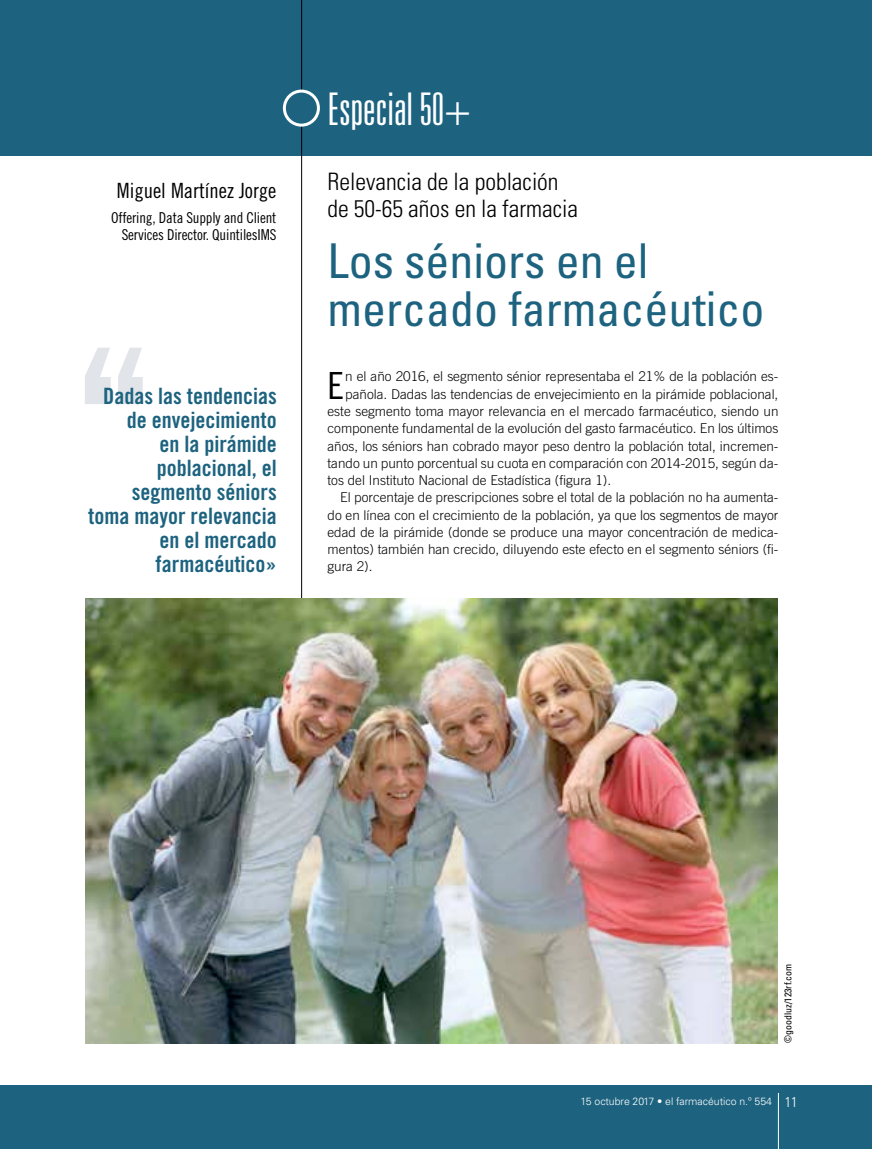
<style>
.page{position:relative;width:872px;height:1149px;background:#fff}
.page>*{position:absolute;margin:0;border:0;box-sizing:border-box;transform-origin:0 0}
.t1{font:condensed 48px/48px "Univers LT Std";color:#1d6380}
.t2{font:300 ultra-condensed 45px "Univers LT Std";color:#fff}
.t3{font:37.35px "Trade Gothic LT Std Cn 18";color:#000}
.t4{font:300 condensed 24px/27px "Univers LT Std";color:#000}
.t5{font:22.5px/24px "Trade Gothic LT Std Bd Cn 20";color:#1d6380;text-align:right}
.t6{font:21px "Trade Gothic LT Std Cn 18";color:#000}
.t7{font:15px/16.5px "Trade Gothic LT Std Cn 18";letter-spacing:-.01em;color:#000;text-align:right}
.t8{font:300 13.5px "Trade Gothic LT Std";color:#000}
.t9{font:300 10.5px "Univers LT Std";color:#fff}
.t10{font:condensed 9.75px "Univers LT Std";color:#000}
.s1{font-stretch:condensed;font-size:14.25px}
</style>
<div class="page">
<div style="left:1px;top:0;width:871px;height:156px;background:#1d6380"></div>
<hr style="left:0;top:0;width:1px;height:156px;background:#1d6380">
<hr style="left:301px;top:0;width:1px;height:1042px;background:#000">
<div style="left:284px;top:91px;width:34px;height:34px;background:#1d6380;border-radius:50%"></div>
<div style="left:283px;top:90px;width:37px;height:37px;border:3px solid #fff;border-radius:50%"></div>
<div style="left:0;top:1084px;width:872px;height:64px;background:#1d6380"></div>
<hr style="left:778px;top:1092px;width:1px;height:56px;background:#fff">
<img style="left:85px;top:598px;width:693px;height:445px">
<svg style="left:118px;top:347px;width:25px;height:57px"></svg>
<svg style="left:85px;top:347px;width:26px;height:57px"></svg>
<h3 class="t6" style="left:117px;top:178px;width:161px">Miguel Martínez Jorge</h3>
<p class="t7" style="left:111px;top:209px;width:167px">Offering, Data Supply and Client<br>Services Director. QuintilesIMS</p>
<h3 class="t5" style="left:88px;top:383px;width:190px">Dadas las tendencias de envejecimiento<br>en la pirámide poblacional, el segmento séniors toma mayor relevancia en el mercado farmacéutico»</h3>
<h2 class="t2" style="left:327px;top:85px;width:145px">Especial 50+</h2>
<h3 class="t4" style="left:327px;top:168px;width:252px">Relevancia de la población de 50-65 años en la farmacia</h3>
<h1 class="t1" style="left:327px;top:236px;width:438px">Los séniors en el mercado farmacéutico</h1>
<h3 class="t3" style="left:327px;top:363px;width:18px">E</h3>
<p class="t8" style="left:345px;top:368px;width:434px">n el año 2016, el segmento sénior representaba el 21% de la población es-</p>
<p class="t8" style="left:345px;top:386px;width:434px">pañola. Dadas las tendencias de envejecimiento en la pirámide poblacional,</p>
<p class="t8" style="left:327px;top:403px;width:452px">este segmento toma mayor relevancia en el mercado farmacéutico, siendo un</p>
<p class="t8" style="left:327px;top:420px;width:452px">componente fundamental de la evolución del gasto farmacéutico. En los últimos</p>
<p class="t8" style="left:327px;top:437px;width:452px">años, los séniors han cobrado mayor peso dentro la población total, incremen-</p>
<p class="t8" style="left:327px;top:455px;width:452px">tando un punto porcentual su cuota en comparación con 2014-2015, según da-</p>
<p class="t8" style="left:327px;top:472px;width:285px">tos del Instituto Nacional de Estadística (figura 1).</p>
<p class="t8" style="left:340px;top:489px;width:439px">El porcentaje de prescripciones sobre el total de la población no ha aumenta-</p>
<p class="t8" style="left:327px;top:506px;width:452px">do en línea con el crecimiento de la población, ya que los segmentos de mayor</p>
<p class="t8" style="left:327px;top:524px;width:452px">edad de la pirámide (donde se produce una mayor concentración de medica-</p>
<p class="t8" style="left:327px;top:541px;width:452px">mentos) también han crecido, diluyendo este efecto en el segmento séniors (fi-</p>
<p class="t8" style="left:327px;top:558px;width:47px">gura 2).</p>
<p class="t10" style="left:782px;top:1042px;width:80px;rotate:-90deg">©goodluz/123rf.com</p>
<p class="t9" style="left:580px;top:1094px;width:218px">15 octubre 2017 • el farmacéutico n.º 554 <span class="s1">11</span></p>
</div>
